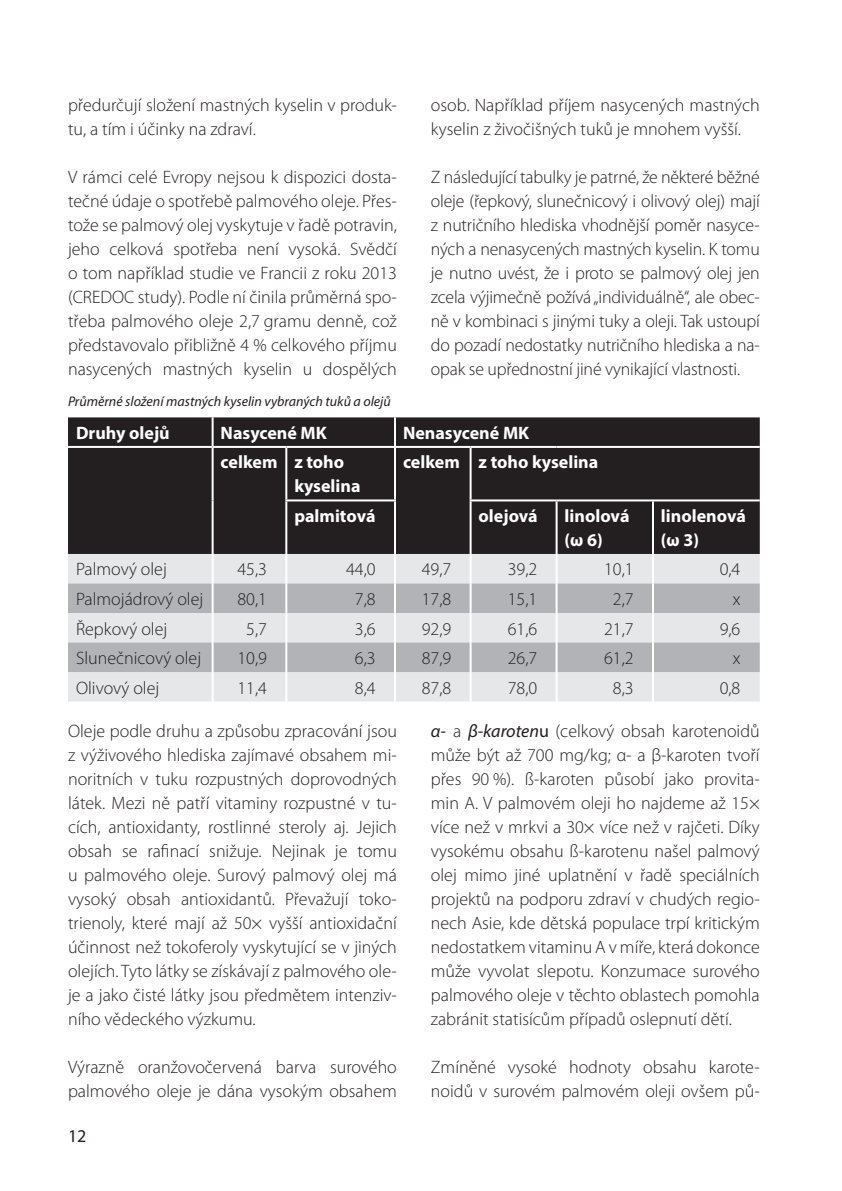
<style>
.page{position:relative;width:842px;height:1191px;background:#fff}
.page>*{position:absolute;margin:0;border:0;box-sizing:border-box;transform-origin:0 0}
.t1{font:300 18px/24px "Myriad Pro";color:#231f20}
.t2{font:700 18px/24px "Myriad Pro";color:#fff}
.t3{font:18px "Myriad Pro";color:#231f20}
.t4{font:italic 14px "Myriad Pro";color:#231f20}
.s1{font-weight:400;font-style:italic}
.s2{font-weight:400}
</style>
<div class="page">
<div style="left:68px;top:417px;width:692px;height:29px;background:#231f20"></div>
<div style="left:68px;top:448px;width:692px;height:106px;background:#231f20"></div>
<div style="left:68px;top:554px;width:692px;height:147px;background:#e6e7e9"></div>
<svg style="left:68px;top:583px;width:692px;height:89px;background:#c3c4c8"></svg>
<hr style="left:285px;top:499px;width:111px;height:2px;background:#fff">
<hr style="left:470px;top:499px;width:87px;height:2px;background:#fff">
<hr style="left:557px;top:499px;width:96px;height:2px;background:#fff">
<hr style="left:653px;top:499px;width:107px;height:2px;background:#fff">
<hr style="left:212px;top:417px;width:2px;height:29px;background:#fff">
<hr style="left:394px;top:417px;width:2px;height:29px;background:#fff">
<hr style="left:212px;top:448px;width:2px;height:52px;background:#fff">
<hr style="left:285px;top:448px;width:2px;height:51px;background:#fff">
<hr style="left:394px;top:448px;width:2px;height:51px;background:#fff">
<hr style="left:470px;top:448px;width:2px;height:51px;background:#fff">
<hr style="left:212px;top:500px;width:2px;height:54px;background:#fff">
<hr style="left:285px;top:501px;width:2px;height:53px;background:#fff">
<hr style="left:394px;top:501px;width:2px;height:53px;background:#fff">
<hr style="left:470px;top:501px;width:2px;height:53px;background:#fff">
<hr style="left:556px;top:501px;width:2px;height:53px;background:#fff">
<hr style="left:652px;top:501px;width:2px;height:53px;background:#fff">
<hr style="left:212px;top:554px;width:2px;height:29px;background:#fff">
<hr style="left:285px;top:554px;width:2px;height:29px;background:#fff">
<hr style="left:394px;top:554px;width:2px;height:29px;background:#fff">
<hr style="left:470px;top:554px;width:2px;height:29px;background:#fff">
<hr style="left:556px;top:554px;width:2px;height:29px;background:#fff">
<hr style="left:652px;top:554px;width:2px;height:29px;background:#fff">
<hr style="left:212px;top:583px;width:2px;height:30px;background:#fff">
<hr style="left:285px;top:583px;width:2px;height:30px;background:#fff">
<hr style="left:394px;top:583px;width:2px;height:30px;background:#fff">
<hr style="left:470px;top:583px;width:2px;height:30px;background:#fff">
<hr style="left:556px;top:583px;width:2px;height:30px;background:#fff">
<hr style="left:652px;top:583px;width:2px;height:30px;background:#fff">
<hr style="left:212px;top:613px;width:2px;height:29px;background:#fff">
<hr style="left:285px;top:613px;width:2px;height:29px;background:#fff">
<hr style="left:394px;top:613px;width:2px;height:29px;background:#fff">
<hr style="left:470px;top:613px;width:2px;height:29px;background:#fff">
<hr style="left:556px;top:613px;width:2px;height:29px;background:#fff">
<hr style="left:652px;top:613px;width:2px;height:29px;background:#fff">
<hr style="left:212px;top:642px;width:2px;height:30px;background:#fff">
<hr style="left:285px;top:642px;width:2px;height:30px;background:#fff">
<hr style="left:394px;top:642px;width:2px;height:30px;background:#fff">
<hr style="left:470px;top:642px;width:2px;height:30px;background:#fff">
<hr style="left:556px;top:642px;width:2px;height:30px;background:#fff">
<hr style="left:652px;top:642px;width:2px;height:30px;background:#fff">
<hr style="left:212px;top:672px;width:2px;height:29px;background:#fff">
<hr style="left:285px;top:672px;width:2px;height:29px;background:#fff">
<hr style="left:394px;top:672px;width:2px;height:29px;background:#fff">
<hr style="left:470px;top:672px;width:2px;height:29px;background:#fff">
<hr style="left:556px;top:672px;width:2px;height:29px;background:#fff">
<hr style="left:652px;top:672px;width:2px;height:29px;background:#fff">
<p class="t1" style="left:68px;top:93px;width:330px">předurčují složení mastných kyselin v produk&shy;tu, a tím i účinky na zdraví.</p>
<p class="t1" style="left:68px;top:165px;width:330px;text-align:justify">V rámci celé Evropy nejsou k dispozici dosta&shy;tečné údaje o spotřebě palmového oleje. Přes&shy;tože se palmový olej vyskytuje v řadě potravin, jeho celková spotřeba není vysoká. Svědčí o tom například studie ve Francii z roku 2013 (CREDOC study). Podle ní činila průměrná spo&shy;třeba palmového oleje 2,7 gramu denně, což představovalo přibližně 4 % celkového příjmu nasycených mastných kyselin u dospělých</p>
<p class="t1" style="left:431px;top:93px;width:330px">osob. Například příjem nasycených mastných kyselin z živočišných tuků je mnohem vyšší.</p>
<p class="t1" style="left:431px;top:165px;width:330px;text-align:justify">Z následující tabulky je patrné, že některé běžné oleje (řepkový, slunečnicový i olivový olej) mají z nutričního hlediska vhodnější poměr nasyce&shy;ných a nenasycených mastných kyselin. K tomu je nutno uvést, že i proto se palmový olej jen zcela výjimečně požívá „individuálně“, ale obec&shy;ně v kombinaci s jinými tuky a oleji. Tak ustoupí do pozadí nedostatky nutričního hlediska a na&shy;opak se upřednostní jiné vynikající vlastnosti.</p>
<p class="t4" style="left:68px;top:393px;width:324px">Průměrné složení mastných kyselin vybraných tuků a olejů</p>
<p class="t2" style="left:76px;top:420px;width:95px">Druhy olejů</p>
<p class="t2" style="left:221px;top:420px;width:108px">Nasycené MK</p>
<p class="t2" style="left:403px;top:420px;width:128px">Nenasycené MK</p>
<p class="t2" style="left:294px;top:450px;width:68px;text-indent:-74px">celkem z toho kyselina</p>
<p class="t2" style="left:403px;top:450px;width:197px">celkem z toho kyselina</p>
<p class="t2" style="left:294px;top:503px;width:83px">palmitová</p>
<p class="t2" style="left:479px;top:503px;width:61px">olejová</p>
<p class="t2" style="left:565px;top:503px;width:66px">linolová (ω 6)</p>
<p class="t2" style="left:661px;top:503px;width:86px">linolenová (ω 3)</p>
<p class="t1" style="left:76px;top:558px;width:92px">Palmový olej</p>
<p class="t1" style="left:237px;top:558px;width:31px">45,3</p>
<p class="t1" style="left:346px;top:558px;width:31px">44,0</p>
<p class="t1" style="left:422px;top:558px;width:31px">49,7</p>
<p class="t1" style="left:508px;top:558px;width:31px">39,2</p>
<p class="t1" style="left:604px;top:558px;width:31px">10,1</p>
<p class="t1" style="left:720px;top:558px;width:22px">0,4</p>
<p class="t1" style="left:76px;top:587px;width:129px">Palmojádrový olej</p>
<p class="t1" style="left:237px;top:587px;width:31px">80,1</p>
<p class="t1" style="left:355px;top:587px;width:22px">7,8</p>
<p class="t1" style="left:422px;top:587px;width:31px">17,8</p>
<p class="t1" style="left:508px;top:587px;width:31px">15,1</p>
<p class="t1" style="left:613px;top:587px;width:22px">2,7</p>
<p class="t1" style="left:733px;top:587px;width:9px">x</p>
<p class="t1" style="left:76px;top:617px;width:93px">Řepkový olej</p>
<p class="t1" style="left:246px;top:617px;width:22px">5,7</p>
<p class="t1" style="left:355px;top:617px;width:22px">3,6</p>
<p class="t1" style="left:422px;top:617px;width:31px">92,9</p>
<p class="t1" style="left:508px;top:617px;width:31px">61,6</p>
<p class="t1" style="left:604px;top:617px;width:31px">21,7</p>
<p class="t1" style="left:720px;top:617px;width:22px">9,6</p>
<p class="t1" style="left:76px;top:646px;width:127px">Slunečnicový olej</p>
<p class="t1" style="left:237px;top:646px;width:31px">10,9</p>
<p class="t1" style="left:355px;top:646px;width:22px">6,3</p>
<p class="t1" style="left:422px;top:646px;width:31px">87,9</p>
<p class="t1" style="left:508px;top:646px;width:31px">26,7</p>
<p class="t1" style="left:604px;top:646px;width:31px">61,2</p>
<p class="t1" style="left:733px;top:646px;width:9px">x</p>
<p class="t1" style="left:76px;top:676px;width:85px">Olivový olej</p>
<p class="t1" style="left:237px;top:676px;width:31px">11,4</p>
<p class="t1" style="left:355px;top:676px;width:22px">8,4</p>
<p class="t1" style="left:422px;top:676px;width:31px">87,8</p>
<p class="t1" style="left:508px;top:676px;width:31px">78,0</p>
<p class="t1" style="left:613px;top:676px;width:22px">8,3</p>
<p class="t1" style="left:720px;top:676px;width:22px">0,8</p>
<p class="t1" style="left:68px;top:719px;width:330px;text-align:justify">Oleje podle druhu a způsobu zpracování jsou z výživového hlediska zajímavé obsahem mi&shy;noritních v tuku rozpustných doprovodných látek. Mezi ně patří vitaminy rozpustné v tu&shy;cích, antioxidanty, rostlinné steroly aj. Jejich obsah se rafinací snižuje. Nejinak je tomu u palmového oleje. Surový palmový olej má vysoký obsah antioxidantů. Převažují toko&shy;trienoly, které mají až 50× vyšší antioxidační účinnost než tokoferoly vyskytující se v jiných olejích. Tyto látky se získávají z palmového ole&shy;je a jako čisté látky jsou předmětem intenziv&shy;ního vědeckého výzkumu.</p>
<p class="t1" style="left:68px;top:1055px;width:330px">Výrazně oranžovočervená barva surového palmového oleje je dána vysokým obsahem</p>
<p class="t3" style="left:68px;top:1125px;width:20px">12</p>
<p class="t1" style="left:431px;top:719px;width:330px;text-align:justify"><span class="s1">α-</span> a <span class="s1">β-karoten</span><span class="s2">u</span> (celkový obsah karotenoidů může být až 700 mg/kg; α- a β-karoten tvoří přes 90 %). ß-karoten působí jako provita&shy;min A. V palmovém oleji ho najdeme až 15× více než v mrkvi a 30× více než v rajčeti. Díky vysokému obsahu ß-karotenu našel palmový olej mimo jiné uplatnění v řadě speciálních projektů na podporu zdraví v chudých regio&shy;nech Asie, kde dětská populace trpí kritickým nedostatkem vitaminu A v míře, která dokonce může vyvolat slepotu. Konzumace surového palmového oleje v těchto oblastech pomohla zabránit statisícům případů oslepnutí dětí.</p>
<p class="t1" style="left:431px;top:1055px;width:330px">Zmíněné vysoké hodnoty obsahu karote&shy;noidů v surovém palmovém oleji ovšem pů-</p>
</div>
